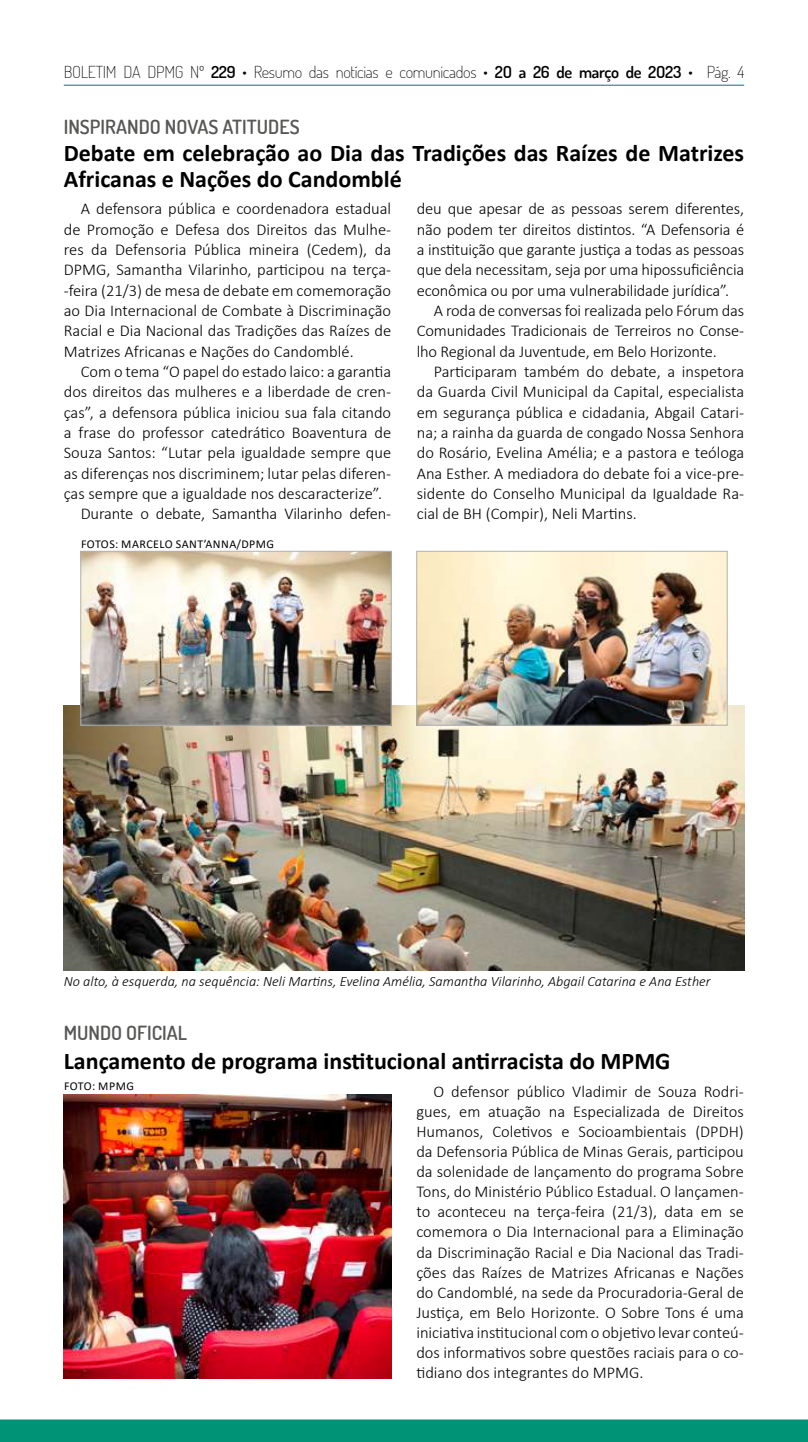
<style>
.page{position:relative;width:808px;height:1442px;background:#fff}
.page>*{position:absolute;margin:0;border:0;box-sizing:border-box;transform-origin:0 0}
.t1{font:700 24px/25.5px "Calibri";color:#000}
.t2{font:600 19.5px "Dosis";color:#575756}
.t3{font:300 16.5px/20.1px "Calibri";color:#000;text-align:justify}
.t4{font:200 16.5px "Dosis";letter-spacing:-.02em;color:#000}
.t5{font:italic 300 14.25px "Calibri";color:#000}
.t6{font:12px "Calibri";letter-spacing:.04em;color:#000}
.s1{font-weight:600}
</style>
<div class="page">
<div style="left:0;top:1419px;width:808px;height:22px;background:#009375"></div>
<hr style="left:64px;top:85px;width:680px;height:1px;background:#00768a">
<img style="left:64px;top:705px;width:680px;height:265px">
<img style="left:419px;top:553px;width:306px;height:170px">
<div style="left:417px;top:551px;width:310px;height:174px;border:1px solid #b3b2b2"></div>
<img style="left:64px;top:1094px;width:327px;height:284px">
<img style="left:83px;top:553px;width:306px;height:170px">
<div style="left:81px;top:551px;width:310px;height:174px;border:1px solid #b3b2b2"></div>
<p class="t4" style="left:64px;top:61px;width:682px">BOLETIM DA DPMG Nº <span class="s1">229</span> • Resumo das notícias e comunicados • <span class="s1">2O a 26 de março de 2O23</span> • Pág. 4</p>
<p class="t2" style="left:64px;top:114px;width:237px">INSPIRANDO NOVAS ATITUDES</p>
<h1 class="t1" style="left:64px;top:140px;width:682px">Debate em celebração ao Dia das Tradições das Raízes de Matrizes<br>Africanas e Nações do Candomblé</h1>
<p class="t3" style="left:417px;top:199px;width:329px">deu que apesar de as pessoas serem diferentes,</p>
<p class="t3" style="left:417px;top:219px;width:329px">não podem ter direitos distintos. “A Defensoria é</p>
<p class="t3" style="left:417px;top:239px;width:329px">a instituição que garante justiça a todas as pessoas</p>
<p class="t3" style="left:417px;top:260px;width:329px">que dela necessitam, seja por uma hipossuficiência</p>
<p class="t3" style="left:417px;top:280px;width:314px">econômica ou por uma vulnerabilidade jurídica”.</p>
<p class="t3" style="left:434px;top:300px;width:312px">A roda de conversas foi realizada pelo Fórum das</p>
<p class="t3" style="left:417px;top:321px;width:329px">Comunidades Tradicionais de Terreiros no Conse-</p>
<p class="t3" style="left:417px;top:341px;width:302px">lho Regional da Juventude, em Belo Horizonte.</p>
<p class="t3" style="left:434px;top:361px;width:312px">Participaram também do debate, a inspetora</p>
<p class="t3" style="left:417px;top:381px;width:329px">da Guarda Civil Municipal da Capital, especialista</p>
<p class="t3" style="left:417px;top:402px;width:329px">em segurança pública e cidadania, Abgail Catari-</p>
<p class="t3" style="left:417px;top:422px;width:329px">na; a rainha da guarda de congado Nossa Senhora</p>
<p class="t3" style="left:417px;top:442px;width:329px">do Rosário, Evelina Amélia; e a pastora e teóloga</p>
<p class="t3" style="left:417px;top:463px;width:329px">Ana Esther. A mediadora do debate foi a vice-pre-</p>
<p class="t3" style="left:417px;top:483px;width:329px">sidente do Conselho Municipal da Igualdade Ra-</p>
<p class="t3" style="left:417px;top:503px;width:222px">cial de BH (Compir), Neli Martins.</p>
<p class="t3" style="left:64px;top:199px;width:329px;text-indent:17px">A defensora pública e coordenadora estadual de Promoção e Defesa dos Direitos das Mulhe&shy;res da Defensoria Pública mineira (Cedem), da DPMG, Samantha Vilarinho, participou na terça--feira (21/3) de mesa de debate em comemoração ao Dia Internacional de Combate à Discriminação Racial e Dia Nacional das Tradições das Raízes de Matrizes Africanas e Nações do Candomblé.</p>
<p class="t3" style="left:81px;top:361px;width:312px">Com o tema “O papel do estado laico: a garantia</p>
<p class="t3" style="left:64px;top:381px;width:329px">dos direitos das mulheres e a liberdade de cren-</p>
<p class="t3" style="left:64px;top:402px;width:329px">ças”, a defensora pública iniciou sua fala citando</p>
<p class="t3" style="left:64px;top:422px;width:329px">a frase do professor catedrático Boaventura de</p>
<p class="t3" style="left:64px;top:442px;width:329px">Souza Santos: “Lutar pela igualdade sempre que</p>
<p class="t3" style="left:64px;top:463px;width:329px">as diferenças nos discriminem; lutar pelas diferen-</p>
<p class="t3" style="left:64px;top:483px;width:320px">ças sempre que a igualdade nos descaracterize”.</p>
<p class="t3" style="left:81px;top:503px;width:312px">Durante o debate, Samantha Vilarinho defen-</p>
<p class="t6" style="left:81px;top:535px;width:195px">FOTOS: MARCELO SANT’ANNA/DPMG</p>
<p class="t5" style="left:64px;top:972px;width:648px">No alto, à esquerda, na sequência: Neli Martins, Evelina Amélia, Samantha Vilarinho, Abgail Catarina e Ana Esther</p>
<p class="t2" style="left:64px;top:1019px;width:125px">MUNDO OFICIAL</p>
<h1 class="t1" style="left:64px;top:1047px;width:608px">Lançamento de programa institucional antirracista do MPMG</h1>
<p class="t6" style="left:64px;top:1077px;width:71px">FOTO: MPMG</p>
<p class="t3" style="left:416px;top:1081px;width:329px;text-indent:17px">O defensor público Vladimir de Souza Rodri&shy;gues, em atuação na Especializada de Direitos Humanos, Coletivos e Socioambientais (DPDH) da Defensoria Pública de Minas Gerais, participou da solenidade de lançamento do programa Sobre Tons, do Ministério Público Estadual. O lançamen&shy;to aconteceu na terça-feira (21/3), data em se comemora o Dia Internacional para a Eliminação da Discriminação Racial e Dia Nacional das Tradi&shy;ções das Raízes de Matrizes Africanas e Nações do Candomblé, na sede da Procuradoria-Geral de Justiça, em Belo Horizonte. O Sobre Tons é uma iniciativa institucional com o objetivo levar conteú&shy;dos informativos sobre questões raciais para o co&shy;tidiano dos integrantes do MPMG.</p>
</div>
